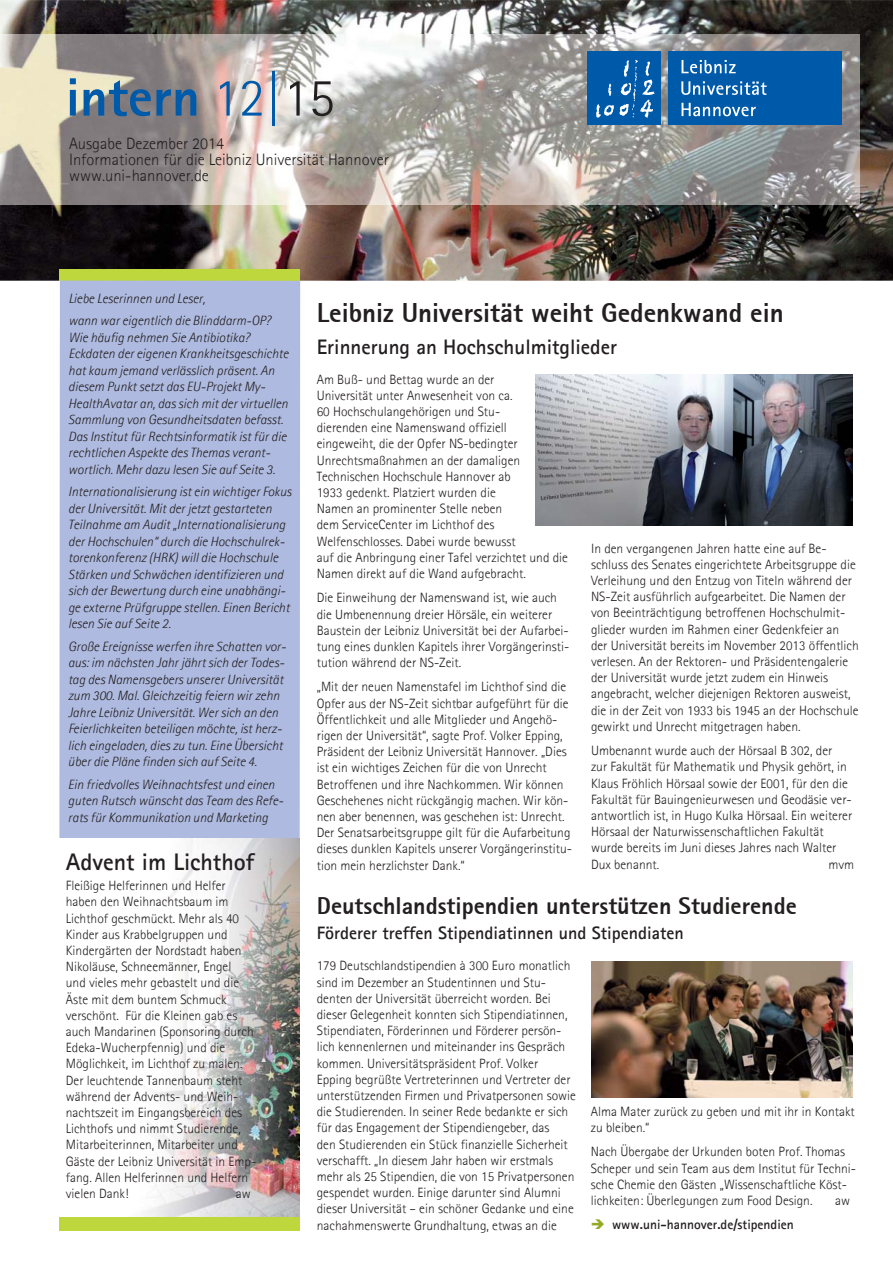
<style>
.page{position:relative;width:893px;height:1263px;background:#fff}
.page>*{position:absolute;margin:0;border:0;box-sizing:border-box;transform-origin:0 0}
.t1{font:800 54px "Agfa Rotis Sans Serif";color:#005aaa}
.t2{font:800 27px "Agfa Rotis Sans Serif";color:#231f20}
.t3{font:800 24px "Agfa Rotis Sans Serif";color:#231f20}
.t4{font:700 24px "Agfa Rotis Sans Serif";color:#231f20}
.t5{font:700 21px "Agfa Rotis Sans Serif";color:#231f20}
.t6{font:700 18px "Agfa Rotis Sans Serif";color:#231f20}
.t7{font:300 16.5px/16.2px "Agfa Rotis Sans Serif";color:#231f20}
.t8{font:300 13.5px/16.2px "Agfa Rotis Sans Serif";color:#231f20}
.t9{font:italic 300 13.5px/16.5px "Agfa Rotis Sans Serif";color:#231f20}
.t10{font:700 13.5px "Agfa Rotis Sans Serif";color:#231f20}
.s1{font-weight:300}
.s2{font-weight:300;color:#231f20}
</style>
<div class="page">
<img style="left:0;top:0;width:893px;height:281px">
<img style="left:0;top:34px;width:859px;height:170px">
<div style="left:668px;top:51px;width:174px;height:74px;background:#005aaa"></div>
<div style="left:587px;top:51px;width:73px;height:74px;background:#005aaa"></div>
<svg style="left:681px;top:60px;width:55px;height:14px"></svg>
<svg style="left:681px;top:81px;width:86px;height:14px"></svg>
<svg style="left:681px;top:103px;width:75px;height:13px"></svg>
<svg style="left:596px;top:60px;width:59px;height:58px"></svg>
<div style="left:59px;top:270px;width:241px;height:11px;background:#bed73d"></div>
<div style="left:59px;top:281px;width:241px;height:558px;background:#aebadf"></div>
<img style="left:536px;top:374px;width:316px;height:151px">
<img style="left:591px;top:961px;width:261px;height:137px">
<img style="left:144px;top:839px;width:156px;height:378px">
<div style="left:59px;top:1217px;width:241px;height:13px;background:#bed73d"></div>
<h1 class="t1" style="left:66px;top:63px;width:270px">intern <span class="s1">12|</span><span class="s2">15</span></h1>
<p class="t7" style="left:69px;top:135px;width:321px">Ausgabe Dezember 2014<br>Informationen für die Leibniz Universität Hannover www.uni-hannover.de</p>
<p class="t9" style="left:68px;top:287px;width:204px;line-height:22.5px">Liebe Leserinnen und Leser,<br>wann war eigentlich die Blinddarm-OP?</p>
<p class="t9" style="left:68px;top:329px;width:222px">Wie häufig nehmen Sie Antibiotika?<br>Eckdaten der eigenen Krankheitsgeschichte hat kaum jemand verlässlich präsent. An diesem Punkt setzt das EU-Projekt My-HealthAvatar an, das sich mit der virtuellen Sammlung von Gesundheitsdaten befasst.<br>Das Institut für Rechtsinformatik ist für die rechtlichen Aspekte des Themas verant&shy;wortlich. Mehr dazu lesen Sie auf Seite 3.</p>
<p class="t9" style="left:68px;top:484px;width:225px">Internationalisierung ist ein wichtiger Fokus der Universität. Mit der jetzt gestarteten Teilnahme am Audit „Internationalisierung der Hochschulen“ durch die Hochschulrek&shy;torenkonferenz (HRK) will die Hochschule Stärken und Schwächen identifizieren und sich der Bewertung durch eine unabhängi&shy;ge externe Prüfgruppe stellen. Einen Bericht lesen Sie auf Seite 2.</p>
<p class="t9" style="left:68px;top:638px;width:220px">Große Ereignisse werfen ihre Schatten vor&shy;aus: im nächsten Jahr jährt sich der Todes&shy;tag des Namensgebers unserer Universität zum 300. Mal. Gleichzeitig feiern wir zehn Jahre Leibniz Universität. Wer sich an den Feierlichkeiten beteiligen möchte, ist herz&shy;lich eingeladen, dies zu tun. Eine Übersicht über die Pläne finden sich auf Seite 4.</p>
<p class="t9" style="left:68px;top:776px;width:217px">Ein friedvolles Weihnachtsfest und einen guten Rutsch wünscht das Team des Refe&shy;rats für Kommunikation und Marketing</p>
<h2 class="t2" style="left:317px;top:296px;width:468px">Leibniz Universität weiht Gedenkwand ein</h2>
<h3 class="t5" style="left:317px;top:334px;width:302px">Erinnerung an Hochschulmitglieder</h3>
<p class="t8" style="left:317px;top:371px;width:253px">Am Buß- und Bettag wurde an der<br>Universität unter Anwesenheit von ca.<br>60 Hochschulangehörigen und Stu-<br>dierenden eine Namenswand offiziell eingeweiht, die der Opfer NS-bedingter Unrechtsmaßnahmen an der damaligen Technischen Hochschule Hannover ab<br>1933 gedenkt. Platziert wurden die<br>Namen an prominenter Stelle neben<br>dem ServiceCenter im Lichthof des Welfenschlosses. Dabei wurde bewusst<br>auf die Anbringung einer Tafel verzichtet und die Namen direkt auf die Wand aufgebracht.</p>
<p class="t8" style="left:317px;top:590px;width:254px">Die Einweihung der Namenswand ist, wie auch die Umbenennung dreier Hörsäle, ein weiterer Baustein der Leibniz Universität bei der Aufarbei&shy;tung eines dunklen Kapitels ihrer Vorgängerinsti&shy;tution während der NS-Zeit.</p>
<p class="t8" style="left:317px;top:679px;width:257px">„Mit der neuen Namenstafel im Lichthof sind die Opfer aus der NS-Zeit sichtbar aufgeführt für die Öffentlichkeit und alle Mitglieder und Angehö&shy;rigen der Universität“, sagte Prof. Volker Epping, Präsident der Leibniz Universität Hannover. „Dies ist ein wichtiges Zeichen für die von Unrecht Betroffenen und ihre Nachkommen. Wir können Geschehenes nicht rückgängig machen. Wir kön&shy;nen aber benennen, was geschehen ist: Unrecht.<br>Der Senatsarbeitsgruppe gilt für die Aufarbeitung dieses dunklen Kapitels unserer Vorgängerinstitu&shy;tion mein herzlichster Dank.“</p>
<p class="t8" style="left:591px;top:540px;width:269px">In den vergangenen Jahren hatte eine auf Be&shy;schluss des Senates eingerichtete Arbeitsgruppe die Verleihung und den Entzug von Titeln während der NS-Zeit ausführlich aufgearbeitet. Die Namen der von Beeinträchtigung betroffenen Hochschulmit&shy;glieder wurden im Rahmen einer Gedenkfeier an der Universität bereits im November 2013 öffentlich verlesen. An der Rektoren- und Präsidentengalerie der Universität wurde jetzt zudem ein Hinweis angebracht, welcher diejenigen Rektoren ausweist, die in der Zeit von 1933 bis 1945 an der Hochschule gewirkt und Unrecht mitgetragen haben.</p>
<p class="t8" style="left:591px;top:742px;width:263px">Umbenannt wurde auch der Hörsaal B 302, der<br>zur Fakultät für Mathematik und Physik gehört, in Klaus Fröhlich Hörsaal sowie der E001, für den die Fakultät für Bauingenieurwesen und Geodäsie ver&shy;antwortlich ist, in Hugo Kulka Hörsaal. Ein weiterer Hörsaal der Naturwissenschaftlichen Fakultät wurde bereits im Juni dieses Jahres nach Walter</p>
<h3 class="t4" style="left:66px;top:846px;width:190px">Advent im Lichthof</h3>
<p class="t8" style="left:591px;top:856px;width:70px">Dux benannt.</p>
<p class="t8" style="left:828px;top:856px;width:27px">mvm</p>
<p class="t8" style="left:66px;top:877px;width:192px">Fleißige Helferinnen und Helfer haben den Weihnachtsbaum im<br>Lichthof geschmückt. Mehr als 40<br>Kinder aus Krabbelgruppen und<br>Kindergärten der Nordstadt haben<br>Nikoläuse, Schneemänner, Engel<br>und vieles mehr gebastelt und die<br>Äste mit dem buntem Schmuck verschönt. Für die Kleinen gab es auch Mandarinen (Sponsoring durch<br>Edeka-Wucherpfennig) und die<br>Möglichkeit, im Lichthof zu malen.<br>Der leuchtende Tannenbaum steht während der Advents- und Weih&shy;nachtszeit im Eingangsbereich des<br>Lichthofs und nimmt Studierende,<br>Mitarbeiterinnen, Mitarbeiter und<br>Gäste der Leibniz Universität in Emp&shy;fang. Allen Helferinnen und Helfern vielen Dank!</p>
<h3 class="t3" style="left:317px;top:891px;width:482px">Deutschlandstipendien unterstützen Studierende</h3>
<h3 class="t6" style="left:317px;top:922px;width:369px">Förderer treffen Stipendiatinnen und Stipendiaten</h3>
<p class="t8" style="left:317px;top:958px;width:261px">179 Deutschlandstipendien à 300 Euro monatlich sind im Dezember an Studentinnen und Stu&shy;denten der Universität überreicht worden. Bei dieser Gelegenheit konnten sich Stipendiatinnen, Stipendiaten, Förderinnen und Förderer persön&shy;lich kennenlernen und miteinander ins Gespräch kommen. Universitätspräsident Prof. Volker Epping begrüßte Vertreterinnen und Vertreter der unterstützenden Firmen und Privatpersonen sowie die Studierenden. In seiner Rede bedankte er sich für das Engagement der Stipendiengeber, das<br>den Studierenden ein Stück finanzielle Sicherheit verschafft. „In diesem Jahr haben wir erstmals mehr als 25 Stipendien, die von 15 Privatpersonen gespendet wurden. Einige darunter sind Alumni dieser Universität – ein schöner Gedanke und eine nachahmenswerte Grundhaltung, etwas an die</p>
<p class="t8" style="left:591px;top:1103px;width:265px">Alma Mater zurück zu geben und mit ihr in Kontakt zu bleiben.“</p>
<p class="t8" style="left:591px;top:1144px;width:267px">Nach Übergabe der Urkunden boten Prof. Thomas Scheper und sein Team aus dem Institut für Techni&shy;sche Chemie den Gästen „Wissenschaftliche Köst&shy;lichkeiten: Überlegungen zum Food Design.</p>
<p class="t8" style="left:236px;top:1185px;width:16px">aw</p>
<p class="t8" style="left:835px;top:1192px;width:16px">aw</p>
<p class="t10" style="left:612px;top:1216px;width:183px">www.uni-hannover.de/stipendien</p>
</div>
